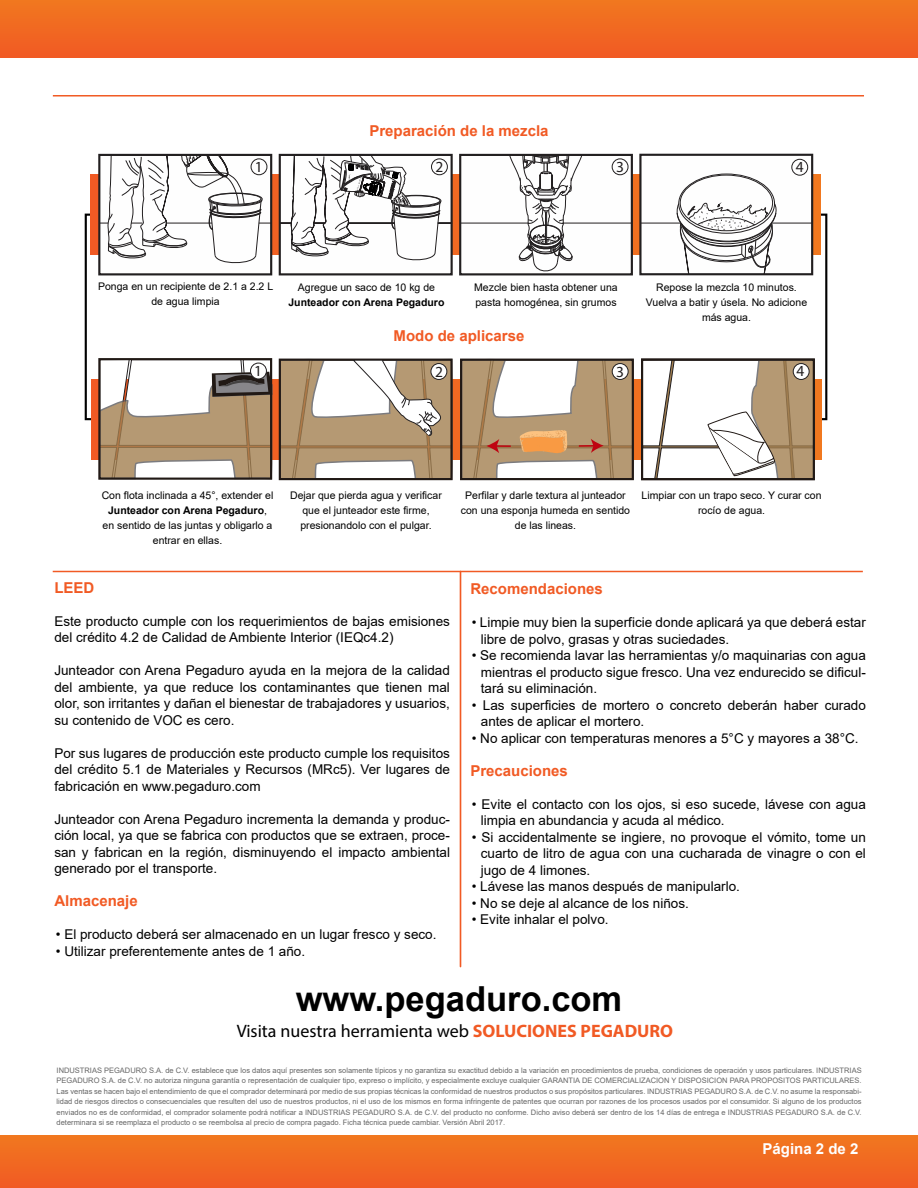
<style>
.page{position:relative;width:918px;height:1188px;background:#fff}
.page>*{position:absolute;margin:0;border:0;box-sizing:border-box;transform-origin:0 0}
.t1{font:700 34.5px "Arial";color:#000}
.t2{font:18px "Myriad Pro";color:#000}
.t3{font:15.45px "Myriad Pro";color:#221f20}
.t4{font:700 15px "Arial";color:#f15a24}
.t5{font:700 15px "Arial";color:#fff}
.t6{font:13.5px/16.5px "Arial";color:#000;text-align:justify}
.t7{font:10.5px/15px "Arial";color:#000;text-align:center}
.t8{font:700 10.5px "Arial";color:#000}
.t9{font:7.5px/10.5px "Arial";color:#666;text-align:justify}
.s1{font-weight:700}
.s2{font-weight:700;color:#f15a24}
</style>
<div class="page">
<hr style="left:460px;top:572px;width:1px;height:395px;background:#f15a24">
<div style="left:0;top:0;width:918px;height:57px;background:linear-gradient(to bottom,#f1781f,#f15a24)"></div>
<hr style="left:53px;top:95px;width:811px;height:2px;background:#f15a24">
<hr style="left:53px;top:571px;width:810px;height:1px;background:#f15a24">
<svg style="left:91px;top:175px;width:730px;height:80px;background:#ec6721"></svg>
<div style="left:98px;top:154px;width:174px;height:121px;background:#fefefe;border:2px solid #221f20"></div>
<svg style="left:99px;top:153px;width:172px;height:112px"></svg>
<div style="left:251px;top:159px;width:16px;height:16px;background:#fefefe;border-radius:50%"></div>
<div style="left:251px;top:158px;width:16px;height:17px;border:1px solid #221f20;border-radius:50%"></div>
<div style="left:459px;top:154px;width:174px;height:121px;background:#fefefe;border:2px solid #221f20"></div>
<hr style="left:562px;top:223px;width:70px;height:1px;background:#221f20">
<hr style="left:460px;top:223px;width:69px;height:1px;background:#221f20">
<svg style="left:508px;top:154px;width:75px;height:120px"></svg>
<div style="left:612px;top:158px;width:16px;height:17px;border:1px solid #221f20;border-radius:50%"></div>
<div style="left:639px;top:154px;width:174px;height:121px;background:#fefefe;border:2px solid #221f20"></div>
<svg style="left:671px;top:201px;width:110px;height:74px"></svg>
<hr style="left:772px;top:223px;width:40px;height:1px;background:#221f20">
<hr style="left:640px;top:223px;width:40px;height:1px;background:#221f20">
<div style="left:791px;top:159px;width:17px;height:17px;border:1px solid #221f20;border-radius:50%"></div>
<svg style="left:91px;top:379px;width:730px;height:80px;background:#e96521"></svg>
<div style="left:279px;top:154px;width:174px;height:121px;background:#fefefe;border:2px solid #221f20"></div>
<svg style="left:280px;top:154px;width:172px;height:108px"></svg>
<div style="left:0;top:1136px;width:918px;height:52px;background:linear-gradient(to bottom,#f1771f,#f15a24)"></div>
<svg style="left:101px;top:359px;width:172px;height:120px"></svg>
<div style="left:98px;top:358px;width:174px;height:122px;border:2px solid #211915"></div>
<div style="left:251px;top:363px;width:15px;height:16px;background:#fefefe;border-radius:50%"></div>
<div style="left:250px;top:363px;width:17px;height:16px;border:1px solid #221f20;border-radius:50%"></div>
<svg style="left:279px;top:359px;width:174px;height:121px"></svg>
<svg style="left:461px;top:359px;width:173px;height:121px"></svg>
<svg style="left:644px;top:362px;width:168px;height:115px"></svg>
<div style="left:641px;top:359px;width:174px;height:121px;border:2px solid #211915"></div>
<p class="t4" style="left:369px;top:120px;width:181px">Preparación de la mezcla</p>
<p class="t3" style="left:255px;top:157px;width:9px">1</p>
<p class="t3" style="left:616px;top:157px;width:9px">3</p>
<p class="t3" style="left:796px;top:157px;width:9px">4</p>
<p class="t3" style="left:435px;top:157px;width:9px">2</p>
<p class="t7" style="left:98px;top:279px;width:177px">Ponga en un recipiente de 2.1 a 2.2 L de agua limpia</p>
<p class="t7" style="left:298px;top:279px;width:139px">Agregue un saco de 10 kg de</p>
<p class="t8" style="left:288px;top:294px;width:157px">Junteador con Arena Pegaduro</p>
<p class="t7" style="left:474px;top:279px;width:145px;text-align:left">Mezcle bien hasta obtener una pasta homogénea, sin grumos</p>
<p class="t7" style="left:646px;top:279px;width:163px">Repose la mezcla 10 minutos.<br>Vuelva a batir y úsela. No adicione más agua.</p>
<p class="t4" style="left:394px;top:325px;width:132px">Modo de aplicarse</p>
<p class="t3" style="left:254px;top:361px;width:9px">1</p>
<p class="t3" style="left:435px;top:362px;width:9px">2</p>
<p class="t3" style="left:616px;top:362px;width:9px">3</p>
<p class="t3" style="left:797px;top:361px;width:9px">4</p>
<p class="t7" style="left:102px;top:488px;width:173px">Con flota inclinada a 45°, extender el<br><span class="s1">Junteador con Arena Pegaduro</span>, en sentido de las juntas y obligarlo a entrar en ellas.</p>
<p class="t7" style="left:290px;top:488px;width:153px">Dejar que pierda agua y verificar que el junteador este firme, presionandolo con el pulgar.</p>
<p class="t7" style="left:642px;top:488px;width:181px">Limpiar con un trapo seco. Y curar con rocío de agua.</p>
<p class="t7" style="left:461px;top:488px;width:171px">Perfilar y darle textura al junteador con una esponja humeda en sentido de las lineas.</p>
<p class="t4" style="left:54px;top:577px;width:42px">LEED</p>
<p class="t6" style="left:54px;top:613px;width:397px">Este producto cumple con los requerimientos de bajas emisiones del crédito 4.2 de Calidad de Ambiente Interior (IEQc4.2)</p>
<p class="t6" style="left:54px;top:662px;width:397px">Junteador con Arena Pegaduro ayuda en la mejora de la calidad del ambiente, ya que reduce los contaminantes que tienen mal olor, son irritantes y dañan el bienestar de trabajadores y usuarios, su contenido de VOC es cero.</p>
<p class="t6" style="left:54px;top:745px;width:397px">Por sus lugares de producción este producto cumple los requisitos del crédito 5.1 de Materiales y Recursos (MRc5). Ver lugares de fabricación en www.pegaduro.com</p>
<p class="t6" style="left:54px;top:811px;width:397px">Junteador con Arena Pegaduro incrementa la demanda y produc&shy;ción local, ya que se fabrica con productos que se extraen, proce&shy;san y fabrican en la región, disminuyendo el impacto ambiental generado por el transporte.</p>
<p class="t4" style="left:54px;top:891px;width:85px">Almacenaje</p>
<p class="t6" style="left:56px;top:926px;width:382px">• El producto deberá ser almacenado en un lugar fresco y seco.</p>
<p class="t6" style="left:56px;top:943px;width:251px">• Utilizar preferentemente antes de 1 año.</p>
<p class="t4" style="left:470px;top:578px;width:134px">Recomendaciones</p>
<p class="t6" style="left:481px;top:614px;width:387px;text-indent:-9px">• Limpie muy bien la superficie donde aplicará ya que deberá estar libre de polvo, grasas y otras suciedades.</p>
<p class="t6" style="left:481px;top:647px;width:387px;text-indent:-9px">• Se recomienda lavar las herramientas y/o maquinarias con agua mientras el producto sigue fresco. Una vez endurecido se dificul&shy;tará su eliminación.</p>
<p class="t6" style="left:481px;top:696px;width:387px;text-indent:-9px">• Las superficies de mortero o concreto deberán haber curado antes de aplicar el mortero.</p>
<p class="t6" style="left:472px;top:729px;width:388px">• No aplicar con temperaturas menores a 5°C y mayores a 38°C.</p>
<p class="t4" style="left:470px;top:760px;width:99px">Precauciones</p>
<p class="t6" style="left:481px;top:795px;width:387px;text-indent:-9px">• Evite el contacto con los ojos, si eso sucede, lávese con agua limpia en abundancia y acuda al médico.</p>
<p class="t6" style="left:481px;top:828px;width:387px;text-indent:-9px">• Si accidentalmente se ingiere, no provoque el vómito, tome un cuarto de litro de agua con una cucharada de vinagre o con el jugo de 4 limones.</p>
<p class="t6" style="left:472px;top:878px;width:270px">• Lávese las manos después de manipularlo.</p>
<p class="t6" style="left:472px;top:894px;width:219px">• No se deje al alcance de los niños.</p>
<p class="t6" style="left:472px;top:911px;width:138px">• Evite inhalar el polvo.</p>
<h1 class="t1" style="left:296px;top:975px;width:328px">www.pegaduro.com</h1>
<h2 class="t2" style="left:237px;top:1020px;width:438px">Visita nuestra herramienta web <span class="s2">SOLUCIONES PEGADURO</span></h2>
<p class="t9" style="left:57px;top:1065px;width:807px">INDUSTRIAS PEGADURO S.A. de C.V. establece que los datos aquí presentes son solamente típicos y no garantiza su exactitud debido a la variación en procedimientos de prueba, condiciones de operación y usos particulares. INDUSTRIAS PEGADURO S.A. de C.V. no autoriza ninguna garantía o representación de cualquier tipo, expreso o implícito, y especialmente excluye cualquier GARANTIA DE COMERCIALIZACION Y DISPOSICION PARA PROPOSITOS PARTICULARES.<br>Las ventas se hacen bajo el entendimiento de que el comprador determinará por medio de sus propias técnicas la conformidad de nuestros productos o sus propósitos particulares. INDUSTRIAS PEGADURO S.A. de C.V. no asume la responsabi&shy;lidad de riesgos directos o consecuenciales que resulten del uso de nuestros productos, ni el uso de los mismos en forma infringente de patentes que ocurran por razones de los procesos usados por el consumidor. Si alguno de los productos enviados no es de conformidad, el comprador solamente podrá notificar a INDUSTRIAS PEGADURO S.A. de C.V. del producto no conforme. Dicho aviso deberá ser dentro de los 14 días de entrega e INDUSTRIAS PEGADURO S.A. de C.V. determinara si se reemplaza el producto o se reembolsa al precio de compra pagado. Ficha técnica puede cambiar. Versión Abril 2017.</p>
<p class="t5" style="left:763px;top:1138px;width:97px">Página 2 de 2</p>
</div>
